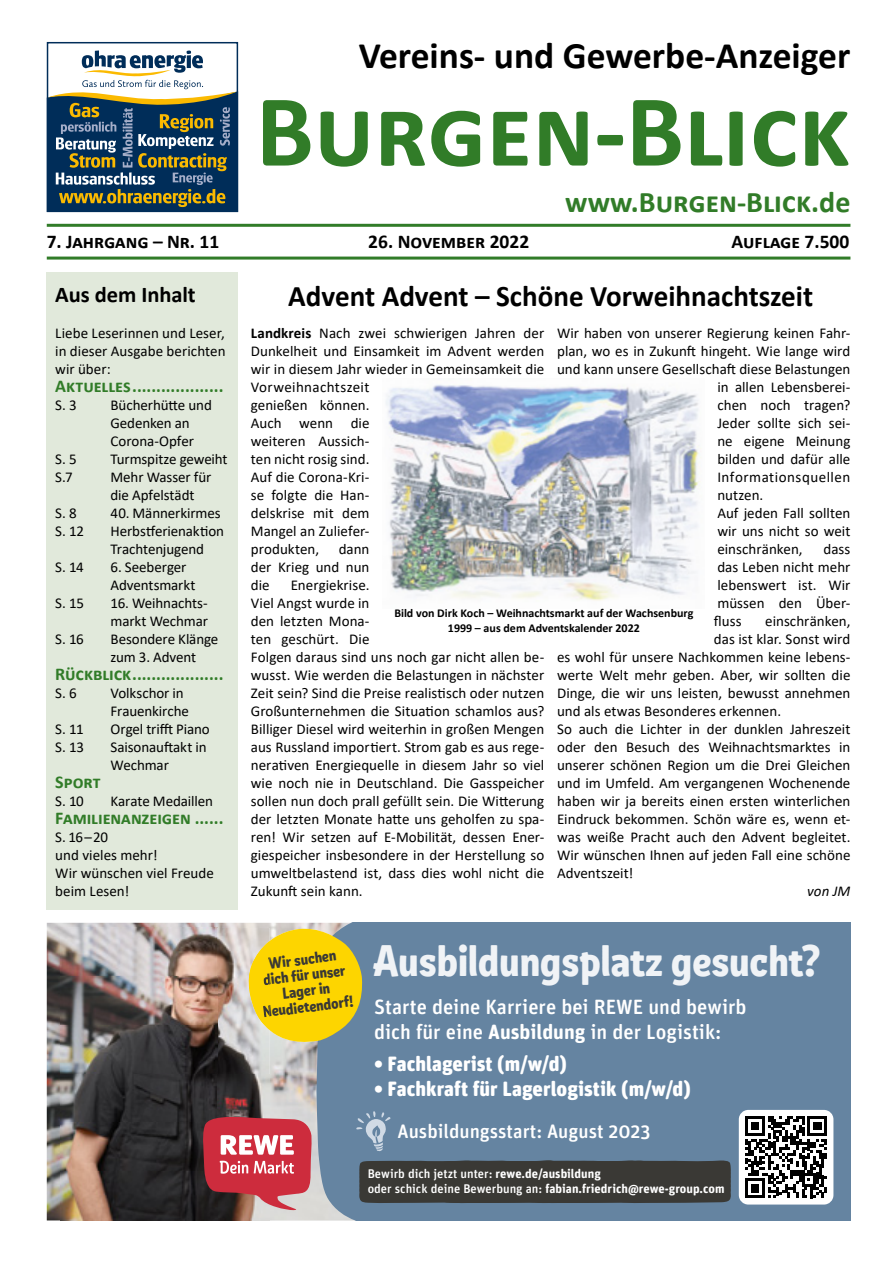
<style>
.page{position:relative;width:893px;height:1263px;background:#fff}
.page>*{position:absolute;margin:0;border:0;box-sizing:border-box;transform-origin:0 0}
.t1{font:700 103.5px "Calibri";color:#317c28}
.t2{font:700 43.8px "REWE Mato";color:#f0f3f6}
.t3{font:700 37.5px "Calibri";color:#000}
.Headline_1{font:700 30px "Calibri";color:#000}
.t4{font:700 30px "Calibri";color:#317c28}
.Headline_grüner_Kast{font:700 22.5px "Calibri";letter-spacing:-.005em;color:#000}
.t5{font:500 20.7px/24.8px "Unit Rounded OT";color:#fff}
.t6{font:900 20.7px "Unit Rounded OT";color:#fff}
.t7{font:700 19.5px "Calibri";color:#000}
.t8{font:500 19.5px "Unit Rounded OT";color:#fff}
.Fließtext{font:700 18px "Calibri";letter-spacing:-.005em;color:#317c28}
.t9{font:700 15.9px/15.9px "REWE Mato";color:#3a3935;text-align:center}
.Fließtext-2{font:15px/18px "Calibri";color:#000}
.Fließtext-3{font:15px "Calibri";letter-spacing:.035em;color:#000}
.Fließtext-4{font:italic 15px "Calibri";color:#000}
.t10{font:700 12.6px/15.1px "Unit Rounded OT";color:#fff}
.Bildunterschrift{font:700 12px/14.4px "Calibri";color:#000;text-align:center}
.s1{font-weight:700}
.s2{font-weight:500}
</style>
<div class="page">
<div style="left:47px;top:272px;width:191px;height:637px;background:#e1e9db"></div>
<img style="left:386px;top:384px;width:315px;height:217px">
<svg style="left:50px;top:50px;width:185px;height:159px"></svg>
<div style="left:47px;top:42px;width:191px;height:170px;border:2px solid #002d59"></div>
<hr style="left:47px;top:224px;width:803px;height:3px;background:#317c28">
<hr style="left:47px;top:257px;width:803px;height:3px;background:#317c28">
<img style="left:47px;top:923px;width:269px;height:297px">
<div style="left:316px;top:923px;width:534px;height:297px;background:#6584a1"></div>
<svg style="left:356px;top:1111px;width:35px;height:40px"></svg>
<img style="left:61px;top:928px;width:208px;height:292px">
<svg style="left:245px;top:926px;width:118px;height:119px;background:#e4cb35"></svg>
<svg style="left:203px;top:1116px;width:110px;height:94px;background:#c45963"></svg>
<div style="left:359px;top:1160px;width:372px;height:43px;background:#3a3935"></div>
<div style="left:739px;top:1110px;width:94px;height:94px;background:#fff;border-radius:9px"></div>
<svg style="left:745px;top:1116px;width:82px;height:82px"></svg>
<p class="t3" style="left:359px;top:29px;width:493px">Vereins- und Gewerbe-Anzeiger</p>
<p class="t1" style="left:256px;top:58px;width:596px">Burgen-Blick</p>
<p class="t4" style="left:565px;top:181px;width:287px">www.Burgen-Blick.de</p>
<p class="t7" style="left:47px;top:228px;width:174px">7. Jahrgang – Nr. 11</p>
<p class="t7" style="left:368px;top:228px;width:162px">26. November 2022</p>
<p class="t7" style="left:731px;top:228px;width:119px">Auflage 7.500</p>
<p class="Headline_grüner_Kast" style="left:55px;top:279px;width:142px">Aus dem Inhalt</p>
<p class="Fließtext-2" style="left:55px;top:324px;width:171px">Liebe Leserinnen und Leser,</p>
<p class="Fließtext-2" style="left:55px;top:342px;width:172px">in dieser Ausgabe berichten wir über:</p>
<p class="Fließtext" style="left:55px;top:373px;width:170px">Aktuelles...................</p>
<p class="Fließtext-2" style="left:55px;top:396px;width:23px">S. 3</p>
<p class="Fließtext-2" style="left:111px;top:396px;width:103px">Bücherhütte und<br>Gedenken an</p>
<p class="Fließtext-2" style="left:111px;top:432px;width:85px">Corona-Opfer</p>
<p class="Fließtext-2" style="left:55px;top:450px;width:23px">S. 5</p>
<p class="Fließtext-2" style="left:111px;top:450px;width:119px">Turmspitze geweiht</p>
<p class="Fließtext-2" style="left:55px;top:468px;width:19px">S.7</p>
<p class="Fließtext-2" style="left:111px;top:468px;width:102px">Mehr Wasser für die Apfelstädt</p>
<p class="Fließtext-2" style="left:55px;top:504px;width:23px">S. 8</p>
<p class="Fließtext-2" style="left:111px;top:504px;width:112px">40. Männerkirmes</p>
<p class="Fließtext-2" style="left:55px;top:522px;width:30px">S. 12</p>
<p class="Fließtext-2" style="left:111px;top:522px;width:115px">Herbstferienaktion<br>Trachtenjugend</p>
<p class="Fließtext-2" style="left:55px;top:558px;width:30px">S. 14</p>
<p class="Fließtext-2" style="left:111px;top:558px;width:77px">6. Seeberger</p>
<p class="Fließtext-2" style="left:111px;top:576px;width:86px">Adventsmarkt</p>
<p class="Fließtext-2" style="left:55px;top:594px;width:30px">S. 15</p>
<p class="Fließtext-2" style="left:111px;top:594px;width:99px">16. Weihnachts&shy;markt Wechmar</p>
<p class="Fließtext-2" style="left:55px;top:630px;width:30px">S. 16</p>
<p class="Fließtext-2" style="left:111px;top:630px;width:109px">Besondere Klänge zum 3. Advent</p>
<p class="Fließtext" style="left:55px;top:661px;width:170px">Rückblick...................</p>
<p class="Fließtext-2" style="left:55px;top:684px;width:23px">S. 6</p>
<p class="Fließtext-2" style="left:111px;top:684px;width:75px">Volkschor in</p>
<p class="Fließtext-2" style="left:111px;top:702px;width:80px">Frauenkirche</p>
<p class="Fließtext-2" style="left:55px;top:720px;width:30px">S. 11</p>
<p class="Fließtext-2" style="left:111px;top:720px;width:101px">Orgel trifft Piano</p>
<p class="Fließtext-2" style="left:55px;top:738px;width:30px">S. 13</p>
<p class="Fließtext-2" style="left:111px;top:738px;width:98px">Saisonauftakt in<br>Wechmar</p>
<p class="Fließtext" style="left:55px;top:769px;width:47px">Sport</p>
<p class="Fließtext-2" style="left:55px;top:792px;width:30px">S. 10</p>
<p class="Fließtext-2" style="left:111px;top:792px;width:104px">Karate Medaillen</p>
<p class="Fließtext" style="left:55px;top:805px;width:170px">Familienanzeigen ......</p>
<p class="Fließtext-2" style="left:55px;top:828px;width:54px">S. 16 – 20</p>
<p class="Fließtext-2" style="left:55px;top:846px;width:104px">und vieles mehr!</p>
<p class="Fließtext-2" style="left:55px;top:864px;width:160px">Wir wünschen viel Freude beim Lesen!</p>
<p class="Headline_1" style="left:288px;top:275px;width:526px">Advent Advent – Schöne Vorweihnachtszeit</p>
<p class="Fließtext-2" style="left:251px;top:324px;width:295px"><span class="s1">Landkreis</span> Nach zwei schwierigen Jahren der<br>Dunkelheit und Einsamkeit im Advent werden wir in diesem Jahr wieder in Gemeinsamkeit die<br>Vorweihnachtszeit<br>genießen können.<br>Auch wenn die<br>weiteren Aussich-<br>ten nicht rosig sind.<br>Auf die Corona-Kri-<br>se folgte die Han-<br>delskrise mit dem<br>Mangel an Zuliefer-<br>produkten,</p>
<p class="Fließtext-2" style="left:557px;top:324px;width:295px">Wir haben von unserer Regierung keinen Fahr-</p>
<p class="Fließtext-2" style="left:557px;top:342px;width:295px">plan, wo es in Zukunft hingeht. Wie lange wird</p>
<p class="Fließtext-2" style="left:557px;top:360px;width:295px">und kann unsere Gesellschaft diese Belastungen</p>
<p class="Fließtext-2" style="left:717px;top:378px;width:135px">in allen Lebensberei-</p>
<p class="Fließtext-2" style="left:717px;top:396px;width:135px">chen noch tragen?</p>
<p class="Fließtext-2" style="left:717px;top:414px;width:135px">Jeder sollte sich sei-</p>
<p class="Fließtext-2" style="left:717px;top:432px;width:135px">ne eigene Meinung</p>
<p class="Fließtext-2" style="left:717px;top:450px;width:135px">bilden und dafür alle</p>
<p class="Fließtext-3" style="left:717px;top:467px;width:135px">Informationsquellen</p>
<p class="Fließtext-2" style="left:717px;top:486px;width:48px">nutzen.</p>
<p class="Fließtext-2" style="left:717px;top:504px;width:135px;text-align:justify">Auf jeden Fall sollten wir uns nicht so weit einschränken,</p>
<p class="Fließtext-2" style="left:251px;top:540px;width:120px;text-align:justify;text-indent:88px">dann der Krieg und nun die</p>
<p class="Fließtext-2" style="left:714px;top:540px;width:138px;text-align:justify;text-indent:110px">dass das Leben nicht mehr lebenswert ist. Wir müssen den Über&shy;fluss</p>
<p class="Fließtext-2" style="left:251px;top:576px;width:295px;text-indent:40px">Energiekrise.<br>Viel Angst wurde in<br>den letzten Mona-<br>ten geschürt. Die<br>Folgen daraus sind uns noch gar nicht allen be&shy;wusst. Wie werden die Belastungen in nächster Zeit sein? Sind die Preise realistisch oder nutzen Großunternehmen die Situation schamlos aus?<br>Billiger Diesel wird weiterhin in großen Mengen aus Russland importiert. Strom gab es aus rege&shy;nerativen Energiequelle in diesem Jahr so viel wie noch nie in Deutschland. Die Gasspeicher sollen nun doch prall gefüllt sein. Die Witterung der letzten Monate hatte uns geholfen zu spa&shy;ren! Wir setzen auf E-Mobilität, dessen Ener&shy;giespeicher insbesondere in der Herstellung so umweltbelastend ist, dass dies wohl nicht die Zukunft sein kann.</p>
<p class="Bildunterschrift" style="left:394px;top:606px;width:301px">Bild von Dirk Koch – Weihnachtsmarkt auf der Wachsenburg<br>1999 – aus dem Adventskalender 2022</p>
<p class="Fließtext-2" style="left:765px;top:612px;width:87px">einschränken,</p>
<p class="Fließtext-2" style="left:714px;top:630px;width:138px">das ist klar. Sonst wird</p>
<p class="Fließtext-2" style="left:557px;top:648px;width:295px">es wohl für unsere Nachkommen keine lebens-</p>
<p class="Fließtext-2" style="left:557px;top:666px;width:295px">werte Welt mehr geben. Aber, wir sollten die</p>
<p class="Fließtext-2" style="left:557px;top:684px;width:295px">Dinge, die wir uns leisten, bewusst annehmen</p>
<p class="Fließtext-2" style="left:557px;top:702px;width:226px">und als etwas Besonderes erkennen.</p>
<p class="Fließtext-2" style="left:557px;top:720px;width:295px;text-align:justify">So auch die Lichter in der dunklen Jahreszeit oder den Besuch des Weihnachtsmarktes in unserer schönen Region um die Drei Gleichen und im Umfeld. Am vergangenen Wochenende haben wir ja bereits einen ersten winterlichen Eindruck bekommen. Schön wäre es, wenn et&shy;was weiße Pracht auch den Advent begleitet.<br>Wir wünschen Ihnen auf jeden Fall eine schöne Adventszeit!</p>
<p class="Fließtext-4" style="left:807px;top:881px;width:45px">von JM</p>
<p class="t9" style="left:256px;top:955px;width:93px;rotate:-7deg">Wir suchen dich für unser<br>Lager in<br>Neudietendorf!</p>
<p class="t2" style="left:373px;top:926px;width:449px">Ausbildungsplatz gesucht?</p>
<p class="t5" style="left:374px;top:994px;width:374px">Starte deine Karriere bei REWE und bewirb dich für eine <span class="s1">Ausbildung</span> in der Logistik:</p>
<p class="t6" style="left:374px;top:1051px;width:194px">• Fachlagerist (m/w/d)</p>
<p class="t6" style="left:374px;top:1076px;width:318px">• Fachkraft für Lagerlogistik (m/w/d)</p>
<p class="t8" style="left:398px;top:1119px;width:254px">Ausbildungsstart: August 2023</p>
<p class="t10" style="left:368px;top:1166px;width:358px"><span class="s2">Bewirb dich jetzt unter:</span> rewe.de/ausbildung<br><span class="s2">oder schick deine Bewerbung an:</span> fabian.friedrich@rewe-group.com</p>
</div>
